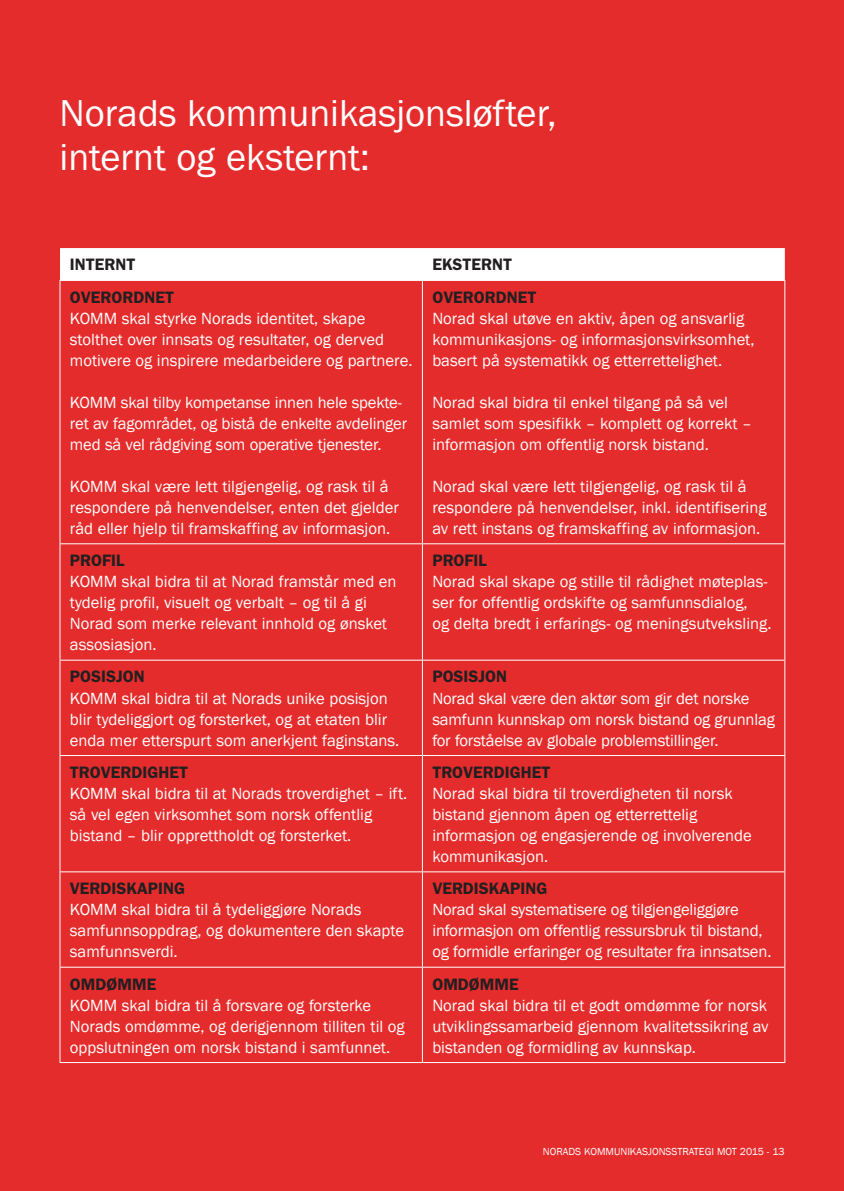
<style>
.page{position:relative;width:844px;height:1191px;background:#fff}
.page>*{position:absolute;margin:0;border:0;box-sizing:border-box;transform-origin:0 0}
.t1{font:38.5px/43.8px "Franklin Gothic";color:#fff}
.t2{font:16.62px/21px "Franklin Gothic";color:#fff}
.t3{font:600 16.62px "Franklin Gothic";color:#231f20}
.t4{font:10.5px "Franklin Gothic";color:#fff}
</style>
<div class="page">
<div style="left:0;top:0;width:843px;height:1191px;background:#e52c2c"></div>
<div style="left:60px;top:248px;width:724px;height:32px;background:#fff"></div>
<hr style="left:422px;top:248px;width:1px;height:32px;background:#fff">
<hr style="left:422px;top:281px;width:1px;height:262px;background:#fff">
<hr style="left:60px;top:543px;width:362px;height:1px;background:#fff">
<hr style="left:422px;top:543px;width:363px;height:1px;background:#fff">
<hr style="left:422px;top:544px;width:1px;height:115px;background:#fff">
<hr style="left:60px;top:659px;width:362px;height:1px;background:#fff">
<hr style="left:422px;top:659px;width:363px;height:1px;background:#fff">
<hr style="left:422px;top:660px;width:1px;height:95px;background:#fff">
<hr style="left:60px;top:755px;width:362px;height:1px;background:#fff">
<hr style="left:422px;top:755px;width:363px;height:1px;background:#fff">
<hr style="left:422px;top:756px;width:1px;height:115px;background:#fff">
<hr style="left:60px;top:871px;width:362px;height:1px;background:#fff">
<hr style="left:422px;top:871px;width:363px;height:1px;background:#fff">
<hr style="left:422px;top:872px;width:1px;height:94px;background:#fff">
<hr style="left:60px;top:966px;width:362px;height:1px;background:#fff">
<hr style="left:422px;top:966px;width:363px;height:1px;background:#fff">
<hr style="left:422px;top:967px;width:1px;height:95px;background:#fff">
<hr style="left:60px;top:1062px;width:362px;height:1px;background:#fff">
<hr style="left:422px;top:1062px;width:363px;height:1px;background:#fff">
<hr style="left:60px;top:280px;width:362px;height:1px;background:#fff">
<hr style="left:60px;top:281px;width:1px;height:262px;background:#fff">
<hr style="left:422px;top:280px;width:363px;height:1px;background:#fff">
<hr style="left:784px;top:281px;width:1px;height:262px;background:#fff">
<hr style="left:60px;top:544px;width:1px;height:115px;background:#fff">
<hr style="left:784px;top:544px;width:1px;height:115px;background:#fff">
<hr style="left:60px;top:660px;width:1px;height:95px;background:#fff">
<hr style="left:784px;top:660px;width:1px;height:95px;background:#fff">
<hr style="left:60px;top:756px;width:1px;height:115px;background:#fff">
<hr style="left:784px;top:756px;width:1px;height:115px;background:#fff">
<hr style="left:60px;top:872px;width:1px;height:94px;background:#fff">
<hr style="left:784px;top:872px;width:1px;height:94px;background:#fff">
<hr style="left:60px;top:967px;width:1px;height:95px;background:#fff">
<hr style="left:784px;top:967px;width:1px;height:95px;background:#fff">
<h1 class="t1" style="left:60px;top:92px;width:498px">Norads kommunikasjonsløfter, internt og eksternt:</h1>
<p class="t3" style="left:70px;top:255px;width:67px">INTERNT</p>
<p class="t3" style="left:432px;top:255px;width:81px">EKSTERNT</p>
<p class="t3" style="left:70px;top:287px;width:33px">OVERORD</p>
<p class="t3" style="left:144px;top:287px;width:21px">NET</p>
<p class="t2" style="left:70px;top:308px;width:344px">KOMM skal styrke Norads identitet, skape stolthet over innsats og resultater, og derved motivere og inspirere medarbeidere og partnere.</p>
<p class="t2" style="left:70px;top:392px;width:338px">KOMM skal tilby kompetanse innen hele spekte&shy;ret av fagområdet, og bistå de enkelte avdelinger med så vel rådgiving som operative tjenester.</p>
<p class="t2" style="left:70px;top:476px;width:330px">KOMM skal være lett tilgjengelig, og rask til å respondere på henvendelser, enten det gjelder råd eller hjelp til framskaffing av informasjon.</p>
<p class="t3" style="left:432px;top:287px;width:33px">OVERORD</p>
<p class="t3" style="left:506px;top:287px;width:21px">NET</p>
<p class="t2" style="left:432px;top:308px;width:323px">Norad skal utøve en aktiv, åpen og ansvarlig kommunikasjons- og informasjonsvirksomhet, basert på systematikk og etterrettelighet.</p>
<p class="t2" style="left:432px;top:392px;width:321px">Norad skal bidra til enkel tilgang på så vel samlet som spesifikk – komplett og korrekt – informasjon om offentlig norsk bistand.</p>
<p class="t2" style="left:432px;top:476px;width:336px">Norad skal være lett tilgjengelig, og rask til å respondere på henvendelser, inkl. identifisering av rett instans og framskaffing av informasjon.</p>
<p class="t3" style="left:70px;top:550px;width:12px">PROF</p>
<p class="t3" style="left:111px;top:550px;width:14px">IL</p>
<p class="t2" style="left:70px;top:571px;width:328px">KOMM skal bidra til at Norad framstår med en tydelig profil, visuelt og verbalt – og til å gi Norad som merke relevant innhold og ønsket assosiasjon.</p>
<p class="t3" style="left:70px;top:667px;width:76px">POSISJON</p>
<p class="t2" style="left:70px;top:688px;width:331px">KOMM skal bidra til at Norads unike posisjon blir tydeliggjort og forsterket, og at etaten blir enda mer etterspurt som anerkjent faginstans.</p>
<p class="t3" style="left:70px;top:762px;width:12px">TRO</p>
<p class="t3" style="left:101px;top:762px;width:21px">VERD</p>
<p class="t3" style="left:142px;top:762px;width:16px">IGHET</p>
<p class="t2" style="left:70px;top:783px;width:339px">KOMM skal bidra til at Norads troverdighet – ift. så vel egen virksomhet som norsk offentlig bistand – blir opprettholdt og forsterket.</p>
<p class="t3" style="left:70px;top:878px;width:21px">VERD</p>
<p class="t3" style="left:111px;top:878px;width:73px">ISKAPING</p>
<p class="t2" style="left:70px;top:899px;width:335px">KOMM skal bidra til å tydeliggjøre Norads samfunnsoppdrag, og dokumentere den skapte samfunnsverdi.</p>
<p class="t3" style="left:70px;top:974px;width:86px">OMDØMME</p>
<p class="t2" style="left:70px;top:994px;width:336px">KOMM skal bidra til å forsvare og forsterke<br>Norads omdømme, og derigjennom tilliten til og oppslutningen om norsk bistand i samfunnet.</p>
<p class="t3" style="left:432px;top:550px;width:12px">PROF</p>
<p class="t3" style="left:473px;top:550px;width:14px">IL</p>
<p class="t2" style="left:432px;top:571px;width:340px">Norad skal skape og stille til rådighet møteplas&shy;ser for offentlig ordskifte og samfunnsdialog,<br>og delta bredt i erfarings- og meningsutveksling.</p>
<p class="t3" style="left:432px;top:667px;width:76px">POSISJON</p>
<p class="t2" style="left:432px;top:688px;width:344px">Norad skal være den aktør som gir det norske samfunn kunnskap om norsk bistand og grunnlag for forståelse av globale problemstillinger.</p>
<p class="t3" style="left:432px;top:762px;width:12px">TRO</p>
<p class="t3" style="left:463px;top:762px;width:21px">VERD</p>
<p class="t3" style="left:504px;top:762px;width:16px">IGHET</p>
<p class="t2" style="left:432px;top:783px;width:321px">Norad skal bidra til troverdigheten til norsk bistand gjennom åpen og etterrettelig informasjon og engasjerende og involverende kommunikasjon.</p>
<p class="t3" style="left:432px;top:878px;width:21px">VERD</p>
<p class="t3" style="left:474px;top:878px;width:73px">ISKAPING</p>
<p class="t2" style="left:432px;top:899px;width:340px">Norad skal systematisere og tilgjengeliggjøre informasjon om offentlig ressursbruk til bistand, og formidle erfaringer og resultater fra innsatsen.</p>
<p class="t3" style="left:432px;top:974px;width:86px">OMDØMME</p>
<p class="t2" style="left:432px;top:994px;width:337px;text-align:justify">Norad skal bidra til et godt omdømme for norsk utviklingssamarbeid gjennom kvalitetssikring av bistanden og formidling av kunnskap.</p>
<p class="t4" style="left:542px;top:1145px;width:15px">Norads</p>
<p class="t4" style="left:584px;top:1145px;width:75px">kommunikasjonsstrat</p>
<p class="t4" style="left:698px;top:1145px;width:87px">egi mot 2015 - 13</p>
</div>
